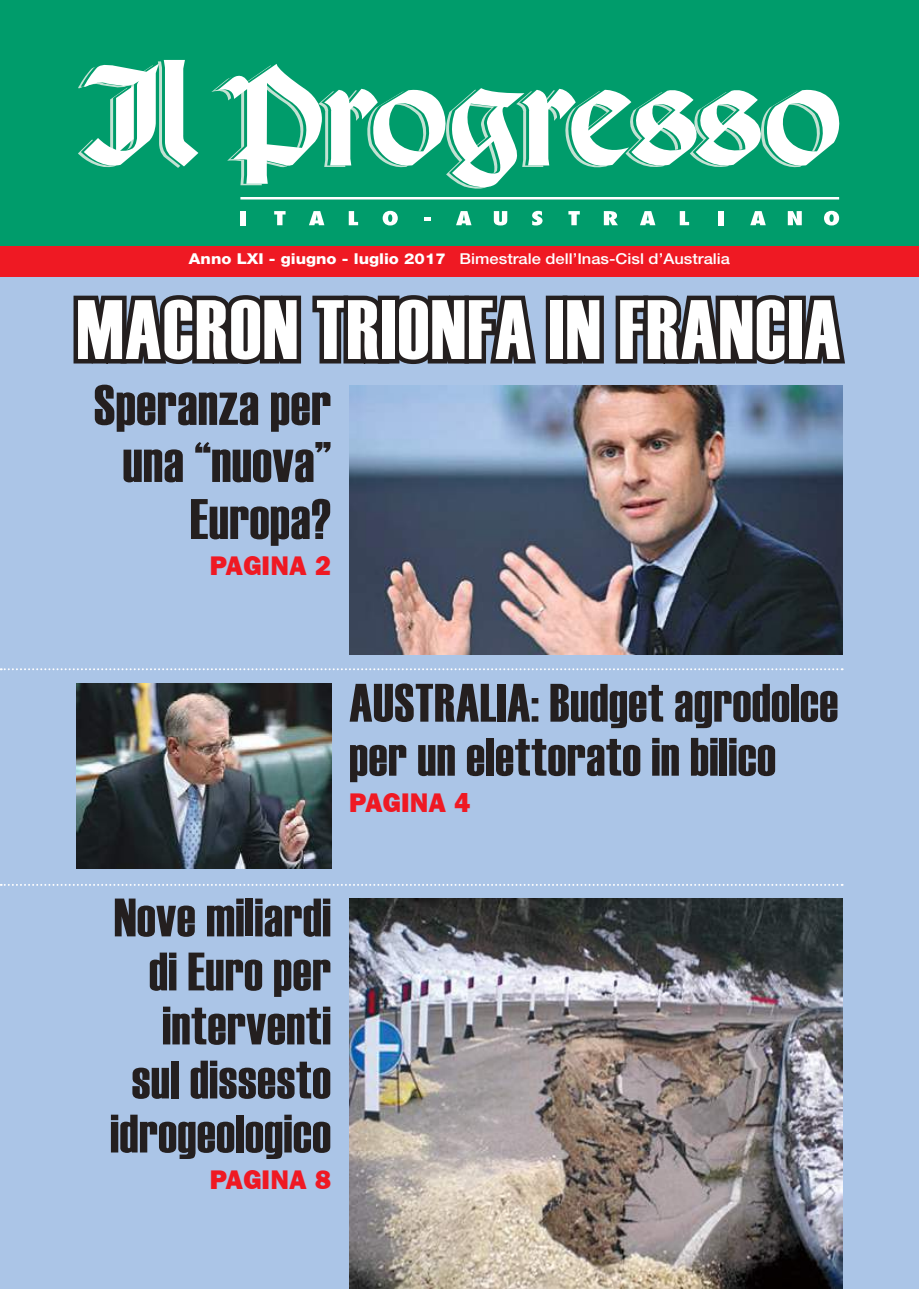
<style>
.page{position:relative;width:919px;height:1289px;background:#fff}
.page>*{position:absolute;margin:0;border:0;box-sizing:border-box;transform-origin:0 0}
.t1{font:84px "Haettenschweiler";letter-spacing:.02em;color:#fff}
.t2{font:57px/57px "Haettenschweiler";letter-spacing:.01em;color:#241f1f;text-align:right}
.t3{font:54px/54px "Haettenschweiler";letter-spacing:.01em;color:#241f1f;text-align:right}
.t4{font:27px "Frankfurt Gothic Heavy Plain";letter-spacing:.01em;color:#ef1923}
.t5{font:500 15px "Helvetica Neue";color:#fff;scale:1.1 1}
.s1{font-weight:800}
</style>
<div class="page">
<div style="left:0;top:271px;width:918px;height:1017px;background:#abc5e7"></div>
<div style="left:0;top:240px;width:918px;height:36px;background:#ef1923"></div>
<div style="left:0;top:0;width:918px;height:246px;background:#009c6b"></div>
<svg style="left:78px;top:60px;width:120px;height:108px"></svg>
<svg style="left:211px;top:64px;width:629px;height:125px"></svg>
<hr style="left:240px;top:197px;width:599px;height:2px;background:#fff">
<svg style="left:1px;top:668px;width:841px;height:2px"></svg>
<svg style="left:69px;top:211px;width:473px;height:153px"></svg>
<div style="left:545px;top:296px;width:22px;height:67px;border:9px solid #241f1f"></div>
<svg style="left:558px;top:211px;width:292px;height:184px"></svg>
<img style="left:349px;top:385px;width:493px;height:269px">
<img style="left:77px;top:684px;width:254px;height:185px">
<img style="left:349px;top:898px;width:493px;height:390px">
<svg style="left:1px;top:884px;width:841px;height:1px"></svg>
<p class="t5" style="left:189px;top:250px;width:493px"><span class="s1">Anno LXI - giugno - luglio 2017</span> Bimestrale dell’Inas-Cisl d’Australia</p>
<h1 class="t1" style="left:77px;top:272px;width:765px">MACRON TRIONFA IN FRANCIA</h1>
<p class="t2" style="left:94px;top:376px;width:239px">Speranza per una “nuova”<br>Europa?</p>
<p class="t4" style="left:210px;top:549px;width:123px">PAGINA 2</p>
<p class="t3" style="left:349px;top:675px;width:490px;text-align:left">AUSTRALIA: Budget agrodolce per un elettorato in bilico</p>
<p class="t4" style="left:349px;top:786px;width:123px">PAGINA 4</p>
<p class="t3" style="left:110px;top:890px;width:222px">Nove miliardi di Euro per interventi sul dissesto idrogeologico</p>
<p class="t4" style="left:210px;top:1163px;width:123px">PAGINA 8</p>
</div>
